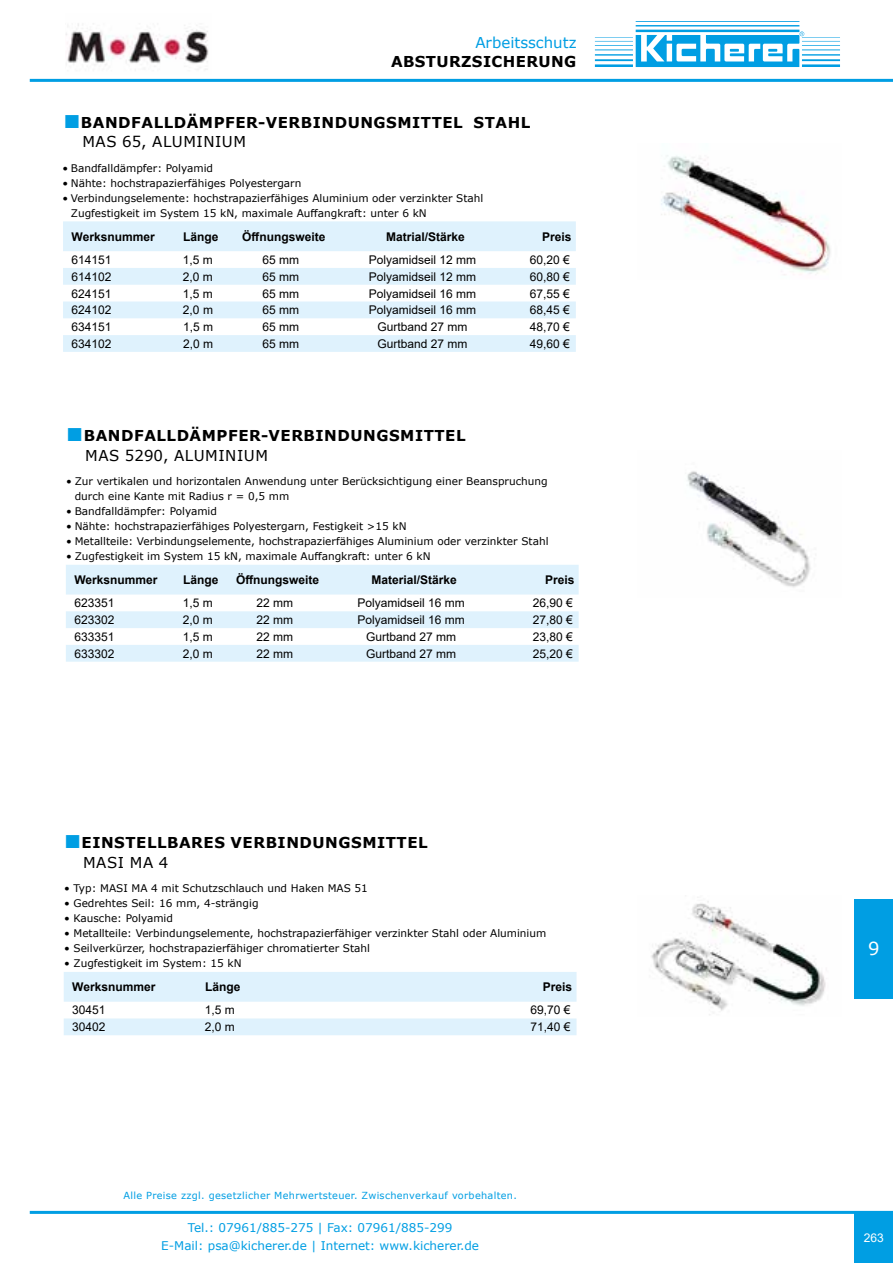
<style>
.page{position:relative;width:893px;height:1263px;background:#fff}
.page>*{position:absolute;margin:0;border:0;box-sizing:border-box;transform-origin:0 0}
.t1{font:18px "Verdana";color:#fff}
.t2{font:700 15px/19.4px "Verdana";letter-spacing:.035em;color:#000}
.t3{font:15px "Verdana";color:#009ee3}
.t4{font:12px "Arial";color:#000}
.t5{font:700 12px "Arial";color:#000}
.t6{font:12px/18px "Verdana";color:#009ee3;text-align:center}
.t7{font:12px "Arial";color:#fff}
.t8{font:10.5px/15px "Verdana";color:#000}
.t9{font:9.75px "Verdana";letter-spacing:.03em;color:#009ee3}
.s1{font-family:"Times New Roman";font-weight:400;font-size:28.5px;color:#009ee3}
.s2{font-weight:400}
</style>
<div class="page">
<hr style="left:30px;top:79px;width:863px;height:3px;background:#009ee3">
<div style="left:854px;top:1211px;width:39px;height:52px;background:#009ee3"></div>
<svg style="left:595px;top:21px;width:245px;height:46px"></svg>
<div style="left:855px;top:899px;width:38px;height:99px;background:#009ee3"></div>
<hr style="left:30px;top:1211px;width:863px;height:3px;background:#009ee3">
<img style="left:66px;top:23px;width:143px;height:47px">
<div style="left:63px;top:221px;width:513px;height:30px;background:#dff2fd"></div>
<svg style="left:63px;top:268px;width:513px;height:84px"></svg>
<img style="left:661px;top:155px;width:170px;height:120px">
<div style="left:66px;top:565px;width:513px;height:29px;background:#dff2fd"></div>
<svg style="left:66px;top:611px;width:513px;height:51px"></svg>
<img style="left:687px;top:471px;width:124px;height:117px">
<div style="left:64px;top:972px;width:512px;height:30px;background:#dff2fd"></div>
<div style="left:64px;top:1018px;width:512px;height:17px;background:#dff2fd"></div>
<img style="left:651px;top:901px;width:175px;height:114px">
<h2 class="t3" style="left:475px;top:32px;width:103px">Arbeitsschutz</h2>
<h2 class="t2" style="left:391px;top:52px;width:187px">ABSTURZSICHERUNG</h2>
<h2 class="t2" style="left:82px;top:112px;width:449px;text-indent:-19px"><span class="s1">■</span>BANDFALLDÄMPFER-VERBINDUNGSMITTEL STAHL<br><span class="s2">MAS 65, ALUMINIUM</span></h2>
<p class="t8" style="left:62px;top:161px;width:152px">• Bandfalldämpfer: Polyamid</p>
<p class="t8" style="left:62px;top:176px;width:241px">• Nähte: hochstrapazierfähiges Polyestergarn</p>
<p class="t8" style="left:71px;top:191px;width:414px;text-indent:-9px">• Verbindungselemente: hochstrapazierfähiges Aluminium oder verzinkter Stahl<br>Zugfestigkeit im System 15 kN, maximale Auffangkraft: unter 6 kN</p>
<p class="t5" style="left:72px;top:228px;width:85px">Werksnummer</p>
<p class="t5" style="left:183px;top:228px;width:37px">Länge</p>
<p class="t5" style="left:242px;top:228px;width:85px">Öffnungsweite</p>
<p class="t5" style="left:386px;top:228px;width:80px">Matrial/Stärke</p>
<p class="t5" style="left:542px;top:228px;width:31px">Preis</p>
<p class="t4" style="left:72px;top:251px;width:42px">614151</p>
<p class="t4" style="left:183px;top:251px;width:32px">1,5 m</p>
<p class="t4" style="left:262px;top:251px;width:38px">65 mm</p>
<p class="t4" style="left:369px;top:251px;width:109px">Polyamidseil 12 mm</p>
<p class="t4" style="left:530px;top:251px;width:42px">60,20 €</p>
<p class="t4" style="left:72px;top:268px;width:42px">614102</p>
<p class="t4" style="left:183px;top:268px;width:32px">2,0 m</p>
<p class="t4" style="left:263px;top:268px;width:38px">65 mm</p>
<p class="t4" style="left:369px;top:268px;width:109px">Polyamidseil 12 mm</p>
<p class="t4" style="left:530px;top:268px;width:42px">60,80 €</p>
<p class="t4" style="left:72px;top:285px;width:42px">624151</p>
<p class="t4" style="left:183px;top:285px;width:32px">1,5 m</p>
<p class="t4" style="left:263px;top:285px;width:38px">65 mm</p>
<p class="t4" style="left:369px;top:285px;width:109px">Polyamidseil 16 mm</p>
<p class="t4" style="left:530px;top:285px;width:42px">67,55 €</p>
<p class="t4" style="left:72px;top:302px;width:42px">624102</p>
<p class="t4" style="left:183px;top:302px;width:32px">2,0 m</p>
<p class="t4" style="left:263px;top:302px;width:38px">65 mm</p>
<p class="t4" style="left:369px;top:302px;width:109px">Polyamidseil 16 mm</p>
<p class="t4" style="left:530px;top:302px;width:42px">68,45 €</p>
<p class="t4" style="left:72px;top:319px;width:42px">634151</p>
<p class="t4" style="left:183px;top:319px;width:32px">1,5 m</p>
<p class="t4" style="left:263px;top:319px;width:38px">65 mm</p>
<p class="t4" style="left:378px;top:319px;width:92px">Gurtband 27 mm</p>
<p class="t4" style="left:530px;top:319px;width:42px">48,70 €</p>
<p class="t4" style="left:72px;top:335px;width:42px">634102</p>
<p class="t4" style="left:183px;top:335px;width:32px">2,0 m</p>
<p class="t4" style="left:263px;top:335px;width:38px">65 mm</p>
<p class="t4" style="left:378px;top:335px;width:92px">Gurtband 27 mm</p>
<p class="t4" style="left:530px;top:335px;width:42px">49,60 €</p>
<h2 class="t2" style="left:85px;top:426px;width:382px;text-indent:-19px"><span class="s1">■</span>BANDFALLDÄMPFER-VERBINDUNGSMITTEL<br><span class="s2">MAS 5290, ALUMINIUM</span></h2>
<p class="t8" style="left:75px;top:473px;width:474px;text-indent:-9px">• Zur vertikalen und horizontalen Anwendung unter Berücksichtigung einer Beanspruchung durch eine Kante mit Radius r = 0,5 mm</p>
<p class="t8" style="left:66px;top:503px;width:152px">• Bandfalldämpfer: Polyamid</p>
<p class="t8" style="left:66px;top:518px;width:342px">• Nähte: hochstrapazierfähiges Polyestergarn, Festigkeit &gt;15 kN</p>
<p class="t8" style="left:66px;top:533px;width:484px">• Metallteile: Verbindungselemente, hochstrapazierfähiges Aluminium oder verzinkter Stahl</p>
<p class="t8" style="left:66px;top:548px;width:366px">• Zugfestigkeit im System 15 kN, maximale Auffangkraft: unter 6 kN</p>
<p class="t5" style="left:74px;top:571px;width:85px">Werksnummer</p>
<p class="t5" style="left:183px;top:571px;width:37px">Länge</p>
<p class="t5" style="left:236px;top:571px;width:85px">Öffnungsweite</p>
<p class="t5" style="left:371px;top:571px;width:87px">Material/Stärke</p>
<p class="t5" style="left:545px;top:571px;width:31px">Preis</p>
<p class="t4" style="left:74px;top:595px;width:42px">623351</p>
<p class="t4" style="left:183px;top:595px;width:32px">1,5 m</p>
<p class="t4" style="left:256px;top:595px;width:38px">22 mm</p>
<p class="t4" style="left:358px;top:595px;width:109px">Polyamidseil 16 mm</p>
<p class="t4" style="left:533px;top:595px;width:42px">26,90 €</p>
<p class="t4" style="left:74px;top:612px;width:42px">623302</p>
<p class="t4" style="left:183px;top:612px;width:32px">2,0 m</p>
<p class="t4" style="left:256px;top:612px;width:38px">22 mm</p>
<p class="t4" style="left:358px;top:612px;width:109px">Polyamidseil 16 mm</p>
<p class="t4" style="left:533px;top:612px;width:42px">27,80 €</p>
<p class="t4" style="left:74px;top:628px;width:42px">633351</p>
<p class="t4" style="left:183px;top:628px;width:32px">1,5 m</p>
<p class="t4" style="left:256px;top:628px;width:38px">22 mm</p>
<p class="t4" style="left:366px;top:628px;width:92px">Gurtband 27 mm</p>
<p class="t4" style="left:533px;top:628px;width:42px">23,80 €</p>
<p class="t4" style="left:74px;top:645px;width:42px">633302</p>
<p class="t4" style="left:183px;top:645px;width:32px">2,0 m</p>
<p class="t4" style="left:256px;top:645px;width:38px">22 mm</p>
<p class="t4" style="left:366px;top:645px;width:92px">Gurtband 27 mm</p>
<p class="t4" style="left:533px;top:645px;width:42px">25,20 €</p>
<h2 class="t2" style="left:83px;top:833px;width:346px;text-indent:-19px"><span class="s1">■</span>EINSTELLBARES VERBINDUNGSMITTEL<br><span class="s2">MASI MA 4</span></h2>
<p class="t8" style="left:64px;top:880px;width:305px">• Typ: MASI MA 4 mit Schutzschlauch und Haken MAS 51</p>
<p class="t8" style="left:64px;top:895px;width:196px">• Gedrehtes Seil: 16 mm, 4-strängig</p>
<p class="t8" style="left:64px;top:910px;width:110px">• Kausche: Polyamid</p>
<p class="t8" style="left:64px;top:925px;width:484px">• Metallteile: Verbindungselemente, hochstrapazierfähiger verzinkter Stahl oder Aluminium</p>
<p class="t8" style="left:64px;top:940px;width:307px">• Seilverkürzer, hochstrapazierfähiger chromatierter Stahl</p>
<p class="t8" style="left:64px;top:955px;width:179px">• Zugfestigkeit im System: 15 kN</p>
<p class="t5" style="left:72px;top:978px;width:85px">Werksnummer</p>
<p class="t5" style="left:205px;top:978px;width:37px">Länge</p>
<p class="t5" style="left:543px;top:978px;width:31px">Preis</p>
<p class="t4" style="left:72px;top:1002px;width:35px">30451</p>
<p class="t4" style="left:205px;top:1002px;width:32px">1,5 m</p>
<p class="t4" style="left:531px;top:1002px;width:42px">69,70 €</p>
<p class="t4" style="left:72px;top:1019px;width:35px">30402</p>
<p class="t4" style="left:205px;top:1019px;width:32px">2,0 m</p>
<p class="t4" style="left:531px;top:1019px;width:42px">71,40 €</p>
<p class="t9" style="left:123px;top:1189px;width:395px">Alle Preise zzgl. gesetzlicher Mehrwertsteuer. Zwischenverkauf vorbehalten.</p>
<p class="t6" style="left:161px;top:1219px;width:319px">Tel.: 07961/885-275 | Fax: 07961/885-299<br>E-Mail: psa@kicherer.de | Internet: www.kicherer.de</p>
<h1 class="t1" style="left:868px;top:936px;width:13px">9</h1>
<p class="t7" style="left:864px;top:1230px;width:22px">263</p>
</div>
